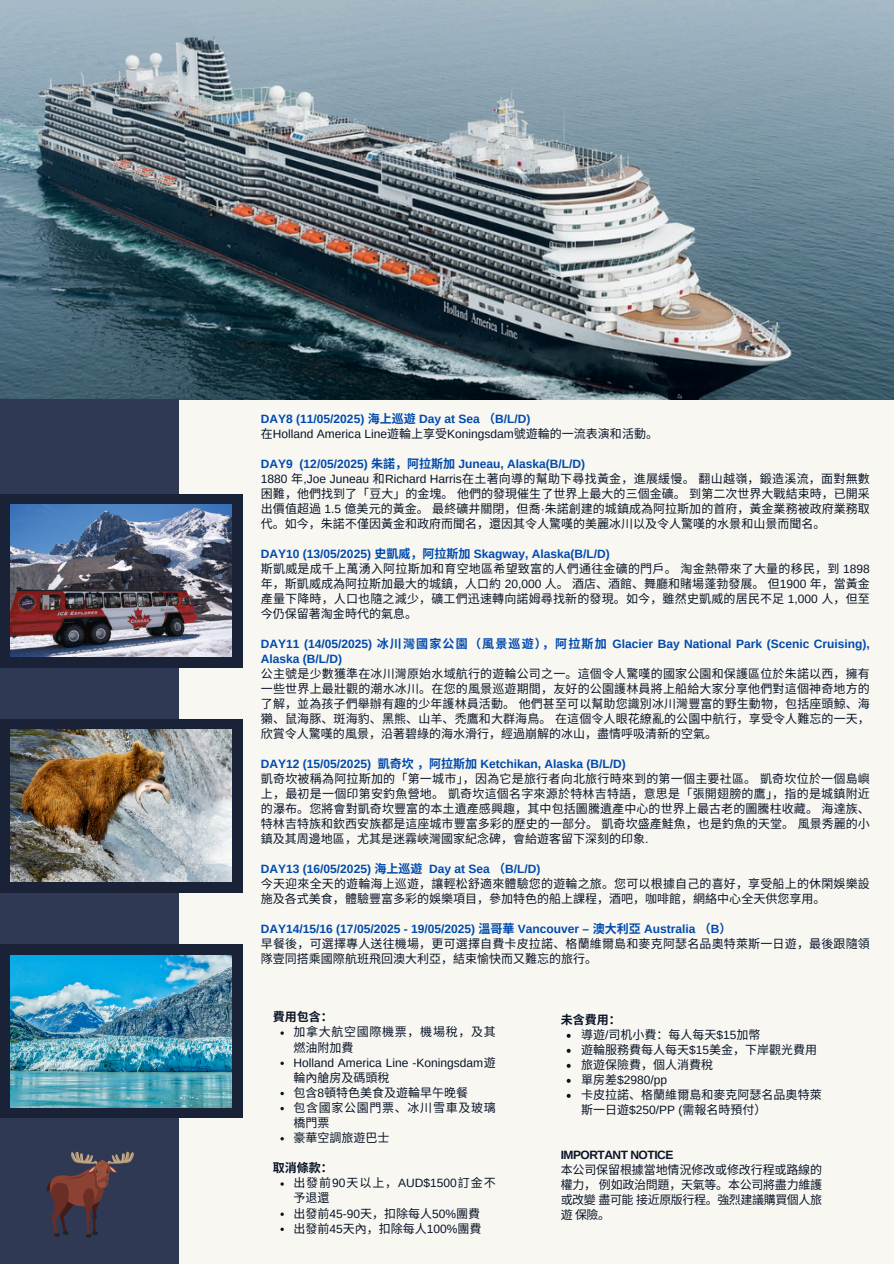
<style>
.page{position:relative;width:894px;height:1264px;background:#fff}
.page>*{position:absolute;margin:0;border:0;box-sizing:border-box;transform-origin:0 0}
.t1{font:12px/15px "Noto Sans CJ Ksc";letter-spacing:.01em;color:#081427}
.t2{font:700 12px "Arimo";color:#004aad}
.t3{font:12px/15.1px "Arimo";color:#081427}
.t4{font:12px/15px "Noto Sans CJ Ksc";letter-spacing:-.025em;color:#081427}
.t5{font:12px/15.1px "Noto Sans CJ Ksc";letter-spacing:.055em;color:#081427}
.t6{font:12px/15.1px "Noto Sans CJ Ksc";letter-spacing:.08em;color:#081427}
.t7{font:700 12px "Noto Sans CJ Ksc";color:#081427}
.s1{font-family:"Noto Sans CJ Ksc"}
.s2{font-family:"Arimo"}
.s3{font-family:"Arimo";font-weight:700;color:#004aad}
.s4{font-weight:700;color:#004aad}
.s5{font-family:"Arimo";font-weight:700}
</style>
<div class="page">
<div style="left:0;top:0;width:893px;height:1263px;background:#f8f7f2"></div>
<img style="left:0;top:0;width:893px;height:399px">
<div style="left:0;top:399px;width:178px;height:864px;background:#2f3954"></div>
<div style="left:0;top:494px;width:242px;height:173px;background:#1a2237"></div>
<img style="left:10px;top:505px;width:222px;height:152px">
<div style="left:0;top:719px;width:242px;height:173px;background:#1a2237"></div>
<img style="left:10px;top:730px;width:222px;height:151px">
<div style="left:0;top:944px;width:242px;height:173px;background:#1a2237"></div>
<img style="left:10px;top:955px;width:222px;height:152px">
<svg style="left:280px;top:1091px;width:4px;height:4px"></svg>
<svg style="left:280px;top:1106px;width:4px;height:4px"></svg>
<svg style="left:280px;top:1137px;width:4px;height:3px"></svg>
<svg style="left:566px;top:1033px;width:4px;height:4px"></svg>
<svg style="left:566px;top:1048px;width:4px;height:4px"></svg>
<svg style="left:566px;top:1063px;width:4px;height:4px"></svg>
<svg style="left:566px;top:1078px;width:4px;height:4px"></svg>
<svg style="left:566px;top:1093px;width:4px;height:4px"></svg>
<svg style="left:46px;top:1151px;width:88px;height:87px"></svg>
<p class="t2" style="left:261px;top:412px;width:271px">DAY8 (11/05/2025) <span class="s1">海上巡遊</span> Day at Sea <span class="s1">（</span>B/L/D)</p>
<p class="t3" style="left:261px;top:426px;width:398px"><span class="s1">在</span>Holland America Line<span class="s1">遊輪上享受</span>Koningsdam<span class="s1">號遊輪的一流表演和活動。</span></p>
<p class="t2" style="left:261px;top:457px;width:325px">DAY9 (12/05/2025) <span class="s1">朱諾，阿拉斯加</span> Juneau, Alaska(B/L/D)</p>
<p class="t1" style="left:261px;top:470px;width:610px;text-align:justify"><span class="s2">1880</span> 年<span class="s2">,Joe Juneau</span> 和<span class="s2">Richard Harris</span>在土著向導的幫助下尋找黃金，進展緩慢。翻山越嶺，鍛造溪流，面對無數困難，他們找到了「豆大」的金塊。他們的發現催生了世界上最大的三個金礦。到第二次世界大戰結束時，已開采出價值超過 <span class="s2">1.5</span> 億美元的黃金。最終礦井關閉，但喬<span class="s2">·</span>朱諾創建的城鎮成為阿拉斯加的首府，黃金業務被政府業務取</p>
<p class="t1" style="left:261px;top:515px;width:566px">代。如今，朱諾不僅因黃金和政府而聞名，還因其令人驚嘆的美麗冰川以及令人驚嘆的水景和山景而聞名。</p>
<p class="t1" style="left:261px;top:545px;width:610px"><span class="s3">DAY10 (13/05/2025)</span> <span class="s4">史凱威，阿拉斯加</span> <span class="s3">Skagway, Alaska(B/L/D)<br></span>斯凱威是成千上萬湧入阿拉斯加和育空地區希望致富的人們通往金礦的門戶。淘金熱帶來了大量的移民，到 <span class="s2">1898</span>年，斯凱威成為阿拉斯加最大的城鎮，人口約 <span class="s2">20,000</span> 人。酒店、酒館、舞廳和賭場蓬勃發展。但<span class="s2">1900</span> 年，當黃金產量下降時，人口也隨之減少，礦工們迅速轉向諾姆尋找新的發現。如今，雖然史凱威的居民不足 <span class="s2">1,000</span> 人，但至</p>
<p class="t1" style="left:261px;top:605px;width:158px">今仍保留著淘金時代的氣息。</p>
<p class="t1" style="left:261px;top:635px;width:610px"><span class="s3">DAY11 (14/05/2025)</span> <span class="s4">冰川灣國家公園（風景巡遊），阿拉斯加</span> <span class="s3">Glacier Bay National Park (Scenic Cruising), Alaska (B/L/D)<br></span>公主號是少數獲準在冰川灣原始水域航行的遊輪公司之一。這個令人驚嘆的國家公園和保護區位於朱諾以西，擁有一些世界上最壯觀的潮水冰川。在您的風景巡遊期間，友好的公園護林員將上船給大家分享他們對這個神奇地方的了解，並為孩子們舉辦有趣的少年護林員活動。他們甚至可以幫助您識別冰川灣豐富的野生動物，包括座頭鯨、海獺、鼠海豚、斑海豹、黑熊、山羊、禿鷹和大群海鳥。在這個令人眼花繚亂的公園中航行，享受令人難忘的一天，欣賞令人驚嘆的風景，沿著碧綠的海水滑行，經過崩解的冰山，盡情呼吸清新的空氣。</p>
<p class="t2" style="left:261px;top:757px;width:112px">DAY12 (15/05/2025)</p>
<p class="t1" style="left:261px;top:755px;width:610px;text-indent:117px"><span class="s4">凱奇坎，阿拉斯加</span> <span class="s3">Ketchikan, Alaska (B/L/D)<br></span>凱奇坎被稱為阿拉斯加的「第一城市」，因為它是旅行者向北旅行時來到的第一個主要社區。凱奇坎位於一個島嶼</p>
<p class="t1" style="left:261px;top:785px;width:610px;text-align:justify">上，最初是一個印第安釣魚營地。凱奇坎這個名字來源於特林吉特語，意思是「張開翅膀的鷹」，指的是城鎮附近的瀑布。您將會對凱奇坎豐富的本土遺產感興趣，其中包括圖騰遺產中心的世界上最古老的圖騰柱收藏。海達族、特林吉特族和欽西安族都是這座城市豐富多彩的歷史的一部分。凱奇坎盛產鮭魚，也是釣魚的天堂。風景秀麗的小鎮及其周邊地區，尤其是迷霧峽灣國家紀念碑，會給遊客留下深刻的印象<span class="s2">.</span></p>
<p class="t2" style="left:261px;top:862px;width:163px">DAY13 (16/05/2025) <span class="s1">海上巡遊</span></p>
<p class="t1" style="left:261px;top:860px;width:610px;text-indent:168px"><span class="s3">Day at Sea</span> <span class="s4">（</span><span class="s3">B/L/D)<br></span>今天迎來全天的遊輪海上巡遊，讓輕松舒適來體驗您的遊輪之旅。您可以根據自己的喜好，享受船上的休閑娛樂設施及各式美食，體驗豐富多彩的娛樂項目，參加特色的船上課程，酒吧，咖啡館，網絡中心全天供您享用。</p>
<p class="t2" style="left:261px;top:922px;width:472px">DAY14/15/16 (17/05/2025 - 19/05/2025) <span class="s1">溫哥華</span> Vancouver – <span class="s1">澳大利亞</span> Australia <span class="s1">（</span>B<span class="s1">）</span></p>
<p class="t1" style="left:261px;top:935px;width:610px">早餐後，可選擇專人送往機場，更可選擇自費卡皮拉諾、格蘭維爾島和麥克阿瑟名品奧特萊斯一日遊，最後跟隨領隊壹同搭乘國際航班飛回澳大利亞，結束愉快而又難忘的旅行。</p>
<p class="t7" style="left:273px;top:1007px;width:61px">費用包含：</p>
<p class="t5" style="left:293px;top:1023px;width:204px">加拿大航空國際機票，機場稅，及其燃油附加費</p>
<p class="t3" style="left:293px;top:1054px;width:204px">Holland America Line -Koningsdam<span class="s1">遊輪內艙房及碼頭稅</span></p>
<p class="t1" style="left:293px;top:1084px;width:176px">包含<span class="s2">8</span>頓特色美食及遊輪早午晚餐</p>
<p class="t5" style="left:293px;top:1099px;width:204px">包含國家公園門票、冰川雪車及玻璃橋門票</p>
<h2 class="t1" style="left:293px;top:1129px;width:96px">豪華空調旅遊巴士</h2>
<p class="t7" style="left:273px;top:1158px;width:61px">取消條款：</p>
<p class="t6" style="left:293px;top:1174px;width:204px">出發前<span class="s2">90</span>天以上，<span class="s2">AUD$1500</span>訂金不予退還</p>
<p class="t1" style="left:293px;top:1204px;width:188px">出發前<span class="s2">45-90</span>天，扣除每人<span class="s2">50%</span>團費</p>
<p class="t1" style="left:293px;top:1220px;width:189px">出發前<span class="s2">45</span>天內，扣除每人<span class="s2">100%</span>團費</p>
<p class="t7" style="left:560px;top:1009px;width:62px">未含費用：</p>
<h2 class="t1" style="left:581px;top:1026px;width:181px">導遊<span class="s2">/</span>司机小費：每人每天<span class="s2">$15</span>加幣</h2>
<p class="t1" style="left:581px;top:1041px;width:236px">遊輪服務費每人每天<span class="s2">$15</span>美金，下岸觀光費用</p>
<p class="t1" style="left:581px;top:1056px;width:134px">旅遊保險費，個人消費稅</p>
<p class="t3" style="left:581px;top:1072px;width:88px"><span class="s1">單房差</span>$2980/pp</p>
<h2 class="t1" style="left:581px;top:1086px;width:242px">卡皮拉諾、格蘭維爾島和麥克阿瑟名品奧特萊斯一日遊<span class="s2">$250/PP (</span>需報名時預付）</h2>
<p class="t4" style="left:560px;top:1146px;width:263px"><span class="s5">IMPORTANT NOTICE<br></span>本公司保留根據當地情況修改或修改⾏程或路線的權⼒，例如政治問題，天氣等。本公司將盡⼒維護或改變盡可能接近原版⾏程。強烈建議購買個⼈旅遊保險。</p>
</div>
